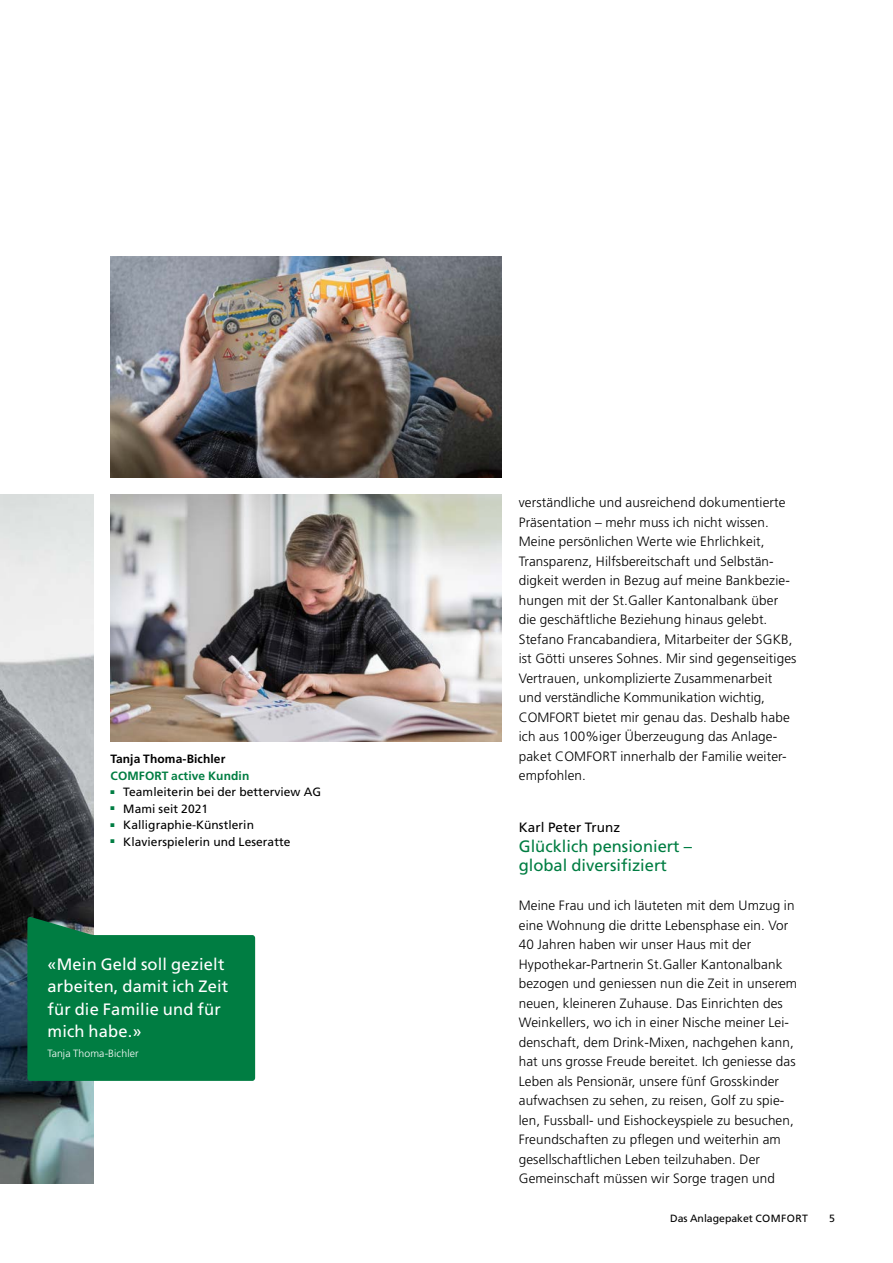
<style>
.page{position:relative;width:893px;height:1263px;background:#fff}
.page>*{position:absolute;margin:0;border:0;box-sizing:border-box;transform-origin:0 0}
.Bildzitat_Titel_7pt_bold_weiss{font:16.5px/22.5px "Frutiger LT Std";letter-spacing:.01em;color:#fff}
.Untertitel_11pt_Roman_grün{font:16.5px/19.5px "Frutiger LT Std";color:#007d42}
.Grundtext_9pt_Light_schwarz{font:300 13.5px/19.5px "Frutiger LT Std";letter-spacing:.01em;color:#000}
.Untertitel_11pt_Roman_grün-2{font:13.5px "Frutiger LT Std";letter-spacing:.005em;color:#000}
.t1{font:12px "Frutiger LT Std";letter-spacing:.005em;color:#000}
.Bildzitat_Titel_7pt_bold_weiss-2{font:700 12px/16.5px "Frutiger LT Std";letter-spacing:.01em;color:#007d42}
.t2{font:10.5px "Frutiger LT Std";color:#000}
.Bildzitat_Titel_7pt_bold_weiss-3{font:300 10.5px "Frutiger LT Std";letter-spacing:.01em;color:#fff}
.s1{color:#000}
</style>
<div class="page">
<img style="left:0;top:494px;width:94px;height:689px">
<img style="left:111px;top:257px;width:391px;height:221px">
<img style="left:111px;top:494px;width:391px;height:247px">
<svg style="left:27px;top:917px;width:228px;height:164px;background:#158550"></svg>
<p class="Bildzitat_Titel_7pt_bold_weiss-2" style="left:111px;top:751px;width:140px"><span class="s1">Tanja Thoma-Bichler<br></span>COMFORT active Kundin</p>
<p class="t1" style="left:111px;top:785px;width:212px"><sup>■</sup> Teamleiterin bei der betterview AG</p>
<p class="t1" style="left:111px;top:801px;width:99px"><sup>■</sup> Mami seit 2021</p>
<p class="t1" style="left:111px;top:818px;width:145px"><sup>■</sup> Kalligraphie-Künstlerin</p>
<p class="t1" style="left:111px;top:834px;width:181px"><sup>■</sup> Klavierspielerin und Leseratte</p>
<p class="Bildzitat_Titel_7pt_bold_weiss" style="left:47px;top:953px;width:182px">«Mein Geld soll gezielt arbeiten, damit ich Zeit für die Familie und für mich habe.»</p>
<p class="Bildzitat_Titel_7pt_bold_weiss-3" style="left:47px;top:1047px;width:93px">Tanja Thoma-Bichler</p>
<p class="Grundtext_9pt_Light_schwarz" style="left:519px;top:493px;width:279px">verständliche und ausreichend dokumentierte Präsentation – mehr muss ich nicht wissen.<br>Meine persönlichen Werte wie Ehrlichkeit, Transparenz, Hilfsbereitschaft und Selbstän&shy;digkeit werden in Bezug auf meine Bankbezie&shy;hungen mit der St.Galler Kantonalbank über die geschäftliche Beziehung hinaus gelebt.<br>Stefano Francabandiera, Mitarbeiter der SGKB, ist Götti unseres Sohnes. Mir sind gegenseitiges Vertrauen, unkomplizierte Zusammenarbeit und verständliche Kommunikation wichtig, COMFORT bietet mir genau das. Deshalb habe ich aus 100%iger Überzeugung das Anlage&shy;paket COMFORT innerhalb der Familie weiter&shy;empfohlen.</p>
<p class="Untertitel_11pt_Roman_grün-2" style="left:519px;top:819px;width:103px">Karl Peter Trunz</p>
<p class="Untertitel_11pt_Roman_grün" style="left:519px;top:836px;width:175px">Glücklich pensioniert – global diversifiziert</p>
<p class="Grundtext_9pt_Light_schwarz" style="left:519px;top:896px;width:280px">Meine Frau und ich läuteten mit dem Umzug in eine Wohnung die dritte Lebensphase ein. Vor 40 Jahren haben wir unser Haus mit der Hypothekar-Partnerin St.Galler Kantonalbank bezogen und geniessen nun die Zeit in unserem neuen, kleineren Zuhause. Das Einrichten des Weinkellers, wo ich in einer Nische meiner Lei&shy;denschaft, dem Drink-Mixen, nachgehen kann, hat uns grosse Freude bereitet. Ich geniesse das Leben als Pensionär, unsere fünf Grosskinder aufwachsen zu sehen, zu reisen, Golf zu spie&shy;len, Fussball- und Eishockeyspiele zu besuchen, Freundschaften zu pflegen und weiterhin am gesellschaftlichen Leben teilzuhaben. Der Gemeinschaft müssen wir Sorge tragen und</p>
<p class="t2" style="left:670px;top:1212px;width:139px">Das Anlagepaket COMFORT</p>
<p class="t2" style="left:829px;top:1212px;width:7px">5</p>
</div>
